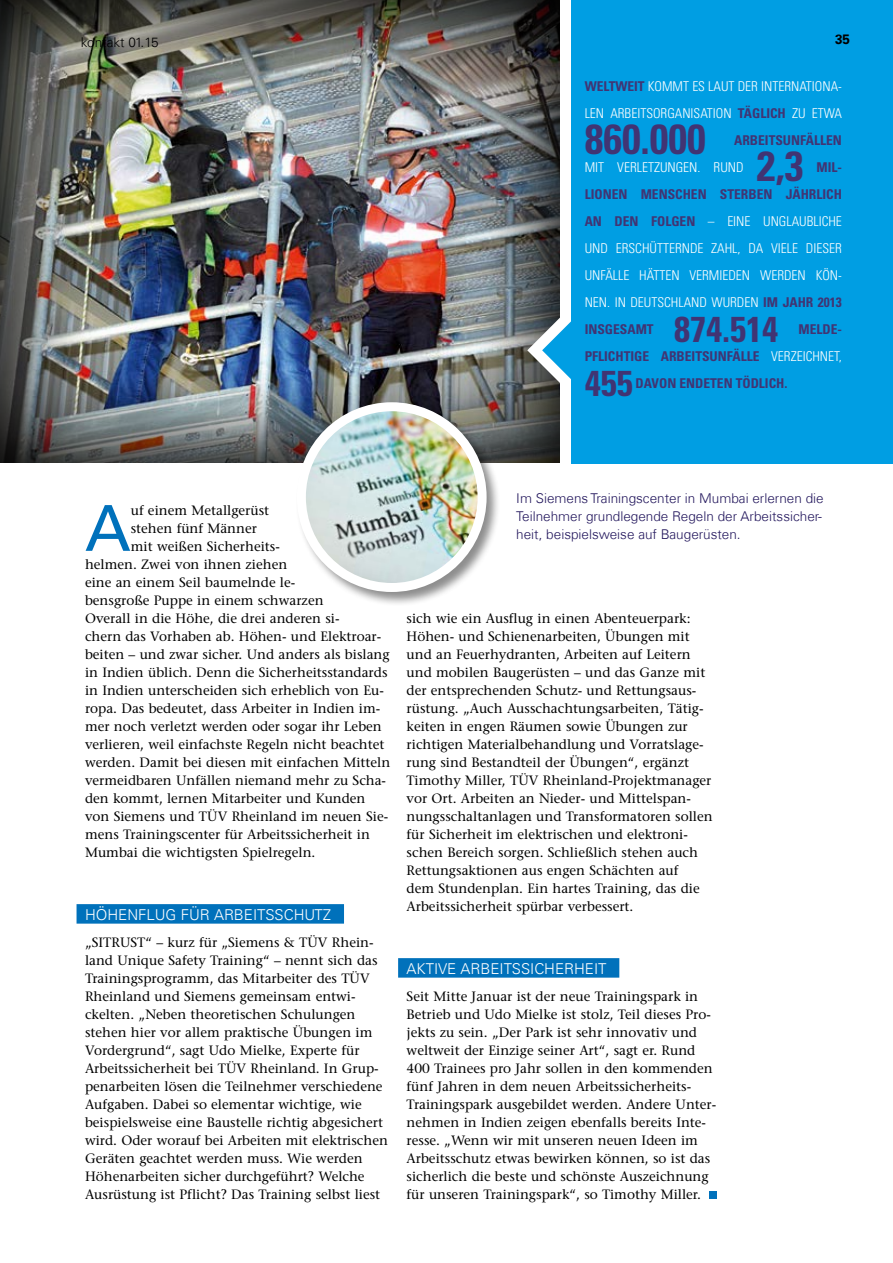
<style>
.page{position:relative;width:893px;height:1263px;background:#fff}
.page>*{position:absolute;margin:0;border:0;box-sizing:border-box;transform-origin:0 0}
.t1{font:63.3px "Univers Com 55 Roman";color:#0071bb}
.t2{font:700 condensed 42px "Univers LT Std";color:#413473}
.t3{font:700 condensed 36px "Univers LT Std";color:#413473}
.t4{font:300 15px "Univers Com 45";letter-spacing:-.005em;color:#fff}
.t5{font:13.5px/18px "Stone Serif";color:#000}
.t6{font:300 condensed 13.5px/27px "Univers LT Std";color:#fff}
.t7{font:300 13.5px/18px "Univers Com 45";color:#22165c}
.t8{font:700 condensed 13.5px/27px "Univers LT Std";color:#413473;text-align:right}
.t9{font:300 13.5px "Univers Com 45";color:#000}
.t10{font:700 13.5px "Univers Com 65";color:#000}
.s1{font-weight:700;color:#413473}
.s2{font-weight:300;color:#fff}
</style>
<div class="page">
<img style="left:0;top:0;width:573px;height:464px">
<svg style="left:520px;top:298px;width:51px;height:105px"></svg>
<div style="left:571px;top:0;width:322px;height:463px;background:#009ee3"></div>
<div style="left:77px;top:904px;width:267px;height:20px;background:#0071bb"></div>
<div style="left:398px;top:958px;width:221px;height:20px;background:#0071bb"></div>
<div style="left:709px;top:1191px;width:8px;height:8px;background:#0071bb"></div>
<div style="left:295px;top:401px;width:206px;height:205px;background:#000;opacity:.45"></div>
<img style="left:301px;top:407px;width:181px;height:180px">
<div style="left:297px;top:402px;width:190px;height:190px;border:9px solid #fff;border-radius:50%"></div>
<p class="t9" style="left:81px;top:34px;width:79px">kontakt 01.15</p>
<p class="t10" style="left:835px;top:31px;width:17px">35</p>
<p class="t6" style="left:585px;top:73px;width:259px"><span class="s1">WELTWEIT</span> KOMMT ES LAUT DER INTERNATIONA-<br>LEN ARBEITSORGANISATION <span class="s1">TÄGLICH</span> ZU ETWA</p>
<h2 class="t2" style="left:585px;top:113px;width:123px">860.000</h2>
<p class="t8" style="left:734px;top:127px;width:109px">ARBEITSUNFÄLLEN</p>
<p class="t6" style="left:585px;top:154px;width:160px">MIT VERLETZUNGEN. RUND</p>
<h2 class="t2" style="left:757px;top:140px;width:48px">2,3</h2>
<p class="t6" style="left:585px;top:154px;width:259px;text-align:justify;text-indent:232px"><span class="s1">MIL-LIONEN MENSCHEN STERBEN JÄHRLICH AN DEN FOLGEN</span> – EINE UNGLAUBLICHE UND ERSCHÜTTERNDE ZAHL, DA VIELE DIESER UNFÄLLE HÄTTEN VERMIEDEN WERDEN KÖN-NEN. IN DEUTSCHLAND WURDEN <span class="s1">IM JAHR 2013<br>INSGESAMT</span></p>
<h3 class="t3" style="left:674px;top:307px;width:105px">874.514</h3>
<p class="t8" style="left:585px;top:316px;width:259px">MELDE-<br>PFLICHTIGE ARBEITSUNFÄLLE <span class="s2">VERZEICHNET,</span></p>
<h3 class="t3" style="left:585px;top:361px;width:49px">455</h3>
<p class="t8" style="left:636px;top:370px;width:153px">DAVON ENDETEN TÖDLICH.</p>
<p class="t5" style="left:131px;top:501px;width:140px">uf einem Metallgerüst</p>
<p class="t5" style="left:131px;top:519px;width:128px">stehen fünf Männer</p>
<p class="t5" style="left:131px;top:537px;width:151px">mit weißen Sicherheits-</p>
<p class="t5" style="left:85px;top:555px;width:204px">helmen. Zwei von ihnen ziehen</p>
<p class="t5" style="left:85px;top:573px;width:212px">eine an einem Seil baumelnde le-</p>
<p class="t5" style="left:85px;top:591px;width:240px">bensgroße Puppe in einem schwarzen</p>
<p class="t5" style="left:85px;top:609px;width:256px">Overall in die Höhe, die drei anderen si-</p>
<p class="t5" style="left:85px;top:627px;width:298px">chern das Vorhaben ab. Höhen- und Elektroar-</p>
<p class="t5" style="left:85px;top:645px;width:306px">beiten – und zwar sicher. Und anders als bislang</p>
<p class="t5" style="left:85px;top:663px;width:304px">in Indien üblich. Denn die Sicherheitsstandards</p>
<p class="t5" style="left:85px;top:681px;width:300px">in Indien unterscheiden sich erheblich von Eu-</p>
<p class="t5" style="left:85px;top:699px;width:297px">ropa. Das bedeutet, dass Arbeiter in Indien im-</p>
<p class="t5" style="left:85px;top:717px;width:298px">mer noch verletzt werden oder sogar ihr Leben</p>
<p class="t5" style="left:85px;top:735px;width:301px">verlieren, weil einfachste Regeln nicht beachtet</p>
<p class="t5" style="left:85px;top:753px;width:307px">werden. Damit bei diesen mit einfachen Mitteln</p>
<p class="t5" style="left:85px;top:771px;width:303px">vermeidbaren Unfällen niemand mehr zu Scha-</p>
<p class="t5" style="left:85px;top:789px;width:282px">den kommt, lernen Mitarbeiter und Kunden</p>
<p class="t5" style="left:85px;top:807px;width:305px">von Siemens und TÜV Rheinland im neuen Sie-</p>
<p class="t5" style="left:85px;top:825px;width:286px">mens Trainingscenter für Arbeitssicherheit in</p>
<p class="t5" style="left:85px;top:843px;width:232px">Mumbai die wichtigsten Spielregeln.</p>
<h1 class="t1" style="left:85px;top:490px;width:47px">A</h1>
<p class="t4" style="left:85px;top:905px;width:248px">HÖHENFLUG FÜR ARBEITSSCHUTZ</p>
<p class="t5" style="left:85px;top:933px;width:304px">„SITRUST“ – kurz für „Siemens &amp; TÜV Rhein&shy;land Unique Safety Training“ – nennt sich das Trainingsprogramm, das Mitarbeiter des TÜV Rheinland und Siemens gemeinsam entwi&shy;ckelten. „Neben theoretischen Schulungen stehen hier vor allem praktische Übungen im Vordergrund“, sagt Udo Mielke, Experte für Arbeitssicherheit bei TÜV Rheinland. In Grup&shy;penarbeiten lösen die Teilnehmer verschiedene Aufgaben. Dabei so elementar wichtige, wie beispielsweise eine Baustelle richtig abgesichert wird. Oder worauf bei Arbeiten mit elektrischen Geräten geachtet werden muss. Wie werden Höhenarbeiten sicher durchgeführt? Welche Ausrüstung ist Pflicht? Das Training selbst liest</p>
<p class="t7" style="left:516px;top:490px;width:309px">Im Siemens Trainingscenter in Mumbai erlernen die<br>Teilnehmer grundlegende Regeln der Arbeitssicher-</p>
<p class="t7" style="left:516px;top:526px;width:226px">heit, beispielsweise auf Baugerüsten.</p>
<p class="t5" style="left:407px;top:609px;width:307px">sich wie ein Ausflug in einen Abenteuerpark:<br>Höhen- und Schienenarbeiten, Übungen mit und an Feuerhydranten, Arbeiten auf Leitern und mobilen Baugerüsten – und das Ganze mit der entsprechenden Schutz- und Rettungsaus&shy;rüstung. „Auch Ausschachtungsarbeiten, Tätig&shy;keiten in engen Räumen sowie Übungen zur richtigen Materialbehandlung und Vorratslage&shy;rung sind Bestandteil der Übungen“, ergänzt Timothy Miller, TÜV Rheinland-Projektmanager vor Ort. Arbeiten an Nieder- und Mittelspan&shy;nungsschaltanlagen und Transformatoren sollen für Sicherheit im elektrischen und elektroni&shy;schen Bereich sorgen. Schließlich stehen auch Rettungsaktionen aus engen Schächten auf<br>dem Stundenplan. Ein hartes Training, das die Arbeitssicherheit spürbar verbessert.</p>
<p class="t4" style="left:407px;top:959px;width:201px">AKTIVE ARBEITSSICHERHEIT</p>
<p class="t5" style="left:407px;top:987px;width:311px">Seit Mitte Januar ist der neue Trainingspark in Betrieb und Udo Mielke ist stolz, Teil dieses Pro&shy;jekts zu sein. „Der Park ist sehr innovativ und weltweit der Einzige seiner Art“, sagt er. Rund 400 Trainees pro Jahr sollen in den kommenden fünf Jahren in dem neuen Arbeitssicherheits-Trainingspark ausgebildet werden. Andere Unter&shy;nehmen in Indien zeigen ebenfalls bereits Inte&shy;resse. „Wenn wir mit unseren neuen Ideen im Arbeitsschutz etwas bewirken können, so ist das sicherlich die beste und schönste Auszeichnung für unseren Trainingspark“, so Timothy Miller.</p>
</div>
